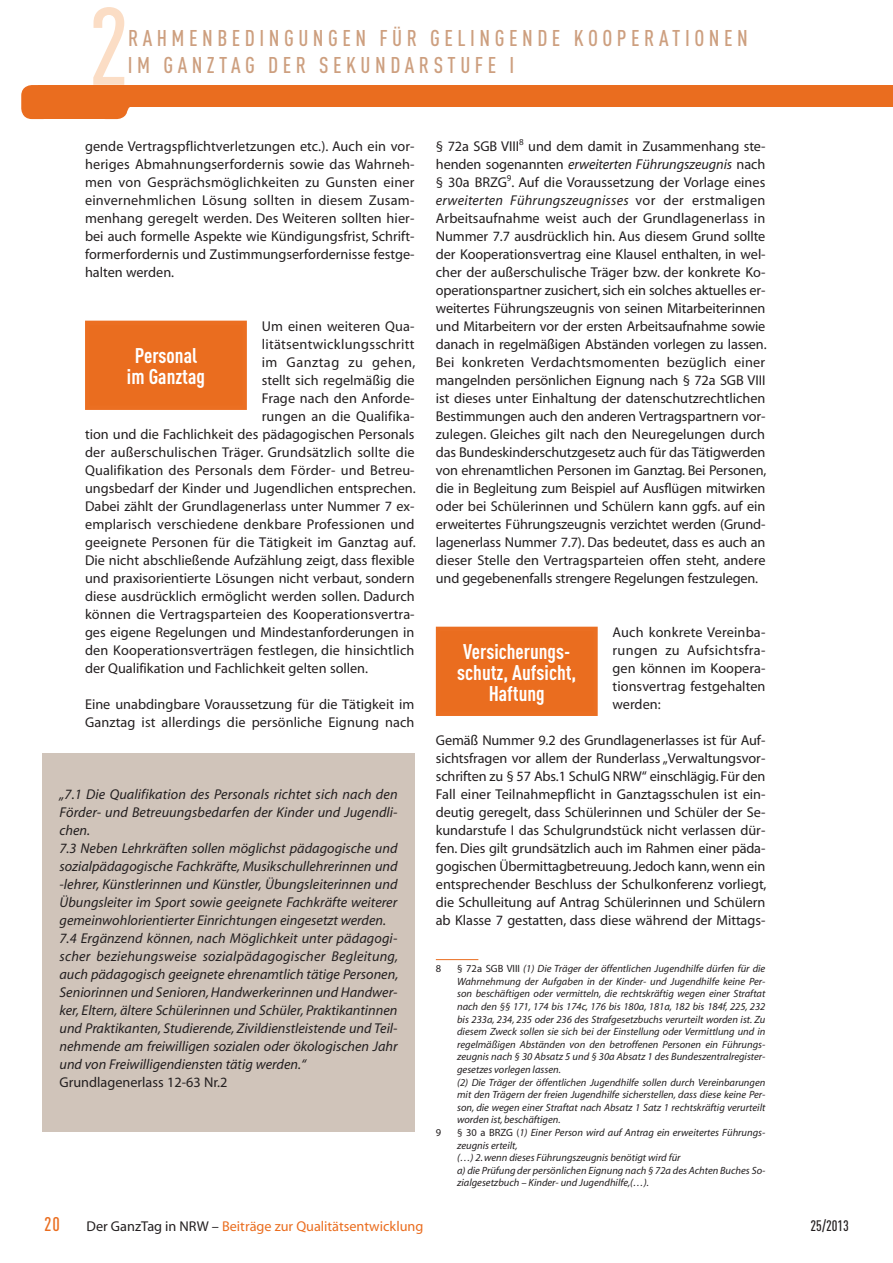
<style>
.page{position:relative;width:893px;height:1263px;background:#fff}
.page>*{position:absolute;margin:0;border:0;box-sizing:border-box;transform-origin:0 0}
.t1{font:500 108px "DIN Cond";color:#fbddc5}
.t2{font:500 22.5px "DIN Cond";letter-spacing:.2em;color:#cd9f7f}
.t3{font:700 21px/21px "DIN Cond";color:#fff;text-align:center}
.t4{font:500 19.5px "DIN Cond";color:#ea6d1f}
.t5{font:500 15px "DIN Cond";color:#231f20}
._1-Copy_normal{font:14.25px/18px "Myriad";color:#231f20;text-align:justify}
._1-Copy_normal_oAbst{font:italic 14.25px/18px "Myriad";color:#231f20;text-align:justify}
.t6{font:14.25px "Myriad";color:#ea6d1f}
._1-Copy_normal-2{font:14.25px "Myriad";letter-spacing:.02em;color:#231f20}
._1-Copy_normal_oAbst-2{font:14.25px "Myriad";color:#231f20}
._1-Copy_normal-3{font:14.25px "Myriad";letter-spacing:.035em;color:#231f20}
._4-Fußnotentext{font:italic 10.5px/12.6px "Myriad";color:#231f20}
._4-Fußnotentext-2{font:10.5px "Myriad";color:#231f20}
.s1{font-style:italic}
.s2{font-style:normal}
.s3{color:#231f20}
</style>
<div class="page">
<div style="left:38px;top:85px;width:855px;height:21px;background:#ea6d1f"></div>
<div style="left:38px;top:106px;width:75px;height:13px;background:#ea6d1f"></div>
<div style="left:21px;top:85px;width:33px;height:34px;background:#ea6d1f;border-radius:11px"></div>
<div style="left:95px;top:85px;width:33px;height:34px;background:#ea6d1f;border-radius:11px"></div>
<svg style="left:122px;top:101px;width:11px;height:11px"></svg>
<hr style="left:436px;top:959px;width:42px;height:1px;background:#ea6d1f">
<div style="left:87px;top:323px;width:158px;height:85px;background:#ea6d1f"></div>
<div style="left:85px;top:321px;width:162px;height:89px;border:4px solid #eb6f22"></div>
<div style="left:438px;top:629px;width:157px;height:85px;background:#ea6d1f"></div>
<div style="left:436px;top:627px;width:162px;height:89px;border:4px solid #eb6f22"></div>
<div style="left:43px;top:753px;width:372px;height:379px;background:#d0c4ba"></div>
<p class="t1" style="left:88px;top:-18px;width:43px">2</p>
<h2 class="t2" style="left:128px;top:25px;width:30px">RAHMEN</h2>
<h2 class="t2" style="left:217px;top:25px;width:29px">BEDINGUNGEN</h2>
<h2 class="t2" style="left:379px;top:25px;width:13px">FÜR</h2>
<h2 class="t2" style="left:430px;top:25px;width:14px">GELINGENDE</h2>
<h2 class="t2" style="left:574px;top:25px;width:57px">KOOPERA</h2>
<h2 class="t2" style="left:672px;top:25px;width:50px">TI ONEN</h2>
<p class="t2" style="left:128px;top:51px;width:388px">IM GANZTAG DER SEKUNDARSTUFE I</p>
<p class="_1-Copy_normal" style="left:85px;top:138px;width:331px">gende Vertragspflichtverletzungen etc.). Auch ein vor&shy;heriges Abmahnungserfordernis sowie das Wahrneh&shy;men von Gesprächsmöglichkeiten zu Gunsten einer einvernehmlichen Lösung sollten in diesem Zusam&shy;menhang geregelt werden. Des Weiteren sollten hier&shy;bei auch formelle Aspekte wie Kündigungsfrist, Schrift&shy;formerfordernis und Zustimmungserfordernisse festge&shy;halten werden.</p>
<p class="_1-Copy_normal" style="left:262px;top:318px;width:154px">Um einen weiteren Qua-</p>
<p class="_1-Copy_normal-2" style="left:262px;top:337px;width:154px">litätsentwicklungsschritt</p>
<p class="_1-Copy_normal-3" style="left:262px;top:355px;width:155px">im Ganztag zu gehen,</p>
<p class="_1-Copy_normal" style="left:262px;top:372px;width:154px">stellt sich regelmäßig die</p>
<p class="_1-Copy_normal" style="left:262px;top:390px;width:154px">Frage nach den Anforde-</p>
<p class="_1-Copy_normal" style="left:262px;top:408px;width:154px">rungen an die Qualifika-</p>
<p class="_1-Copy_normal" style="left:85px;top:426px;width:331px">tion und die Fachlichkeit des pädagogischen Personals</p>
<p class="_1-Copy_normal" style="left:85px;top:444px;width:331px">der außerschulischen Träger. Grundsätzlich sollte die</p>
<p class="_1-Copy_normal" style="left:85px;top:462px;width:331px">Qualifikation des Personals dem Förder- und Betreu-</p>
<p class="_1-Copy_normal" style="left:85px;top:480px;width:332px">ungsbedarf der Kinder und Jugendlichen entsprechen.</p>
<p class="_1-Copy_normal" style="left:85px;top:498px;width:331px">Dabei zählt der Grundlagenerlass unter Nummer 7 ex-</p>
<p class="_1-Copy_normal" style="left:85px;top:516px;width:331px">emplarisch verschiedene denkbare Professionen und</p>
<p class="_1-Copy_normal" style="left:85px;top:534px;width:332px">geeignete Personen für die Tätigkeit im Ganztag auf.</p>
<p class="_1-Copy_normal" style="left:85px;top:552px;width:331px">Die nicht abschließende Aufzählung zeigt, dass flexible</p>
<p class="_1-Copy_normal" style="left:85px;top:570px;width:331px">und praxisorientierte Lösungen nicht verbaut, sondern</p>
<p class="_1-Copy_normal" style="left:85px;top:588px;width:331px">diese ausdrücklich ermöglicht werden sollen. Dadurch</p>
<p class="_1-Copy_normal" style="left:85px;top:606px;width:331px">können die Vertragsparteien des Kooperationsvertra-</p>
<p class="_1-Copy_normal" style="left:85px;top:624px;width:331px">ges eigene Regelungen und Mindestanforderungen in</p>
<p class="_1-Copy_normal" style="left:85px;top:642px;width:331px">den Kooperationsverträgen festlegen, die hinsichtlich</p>
<p class="_1-Copy_normal" style="left:85px;top:660px;width:285px">der Qualifikation und Fachlichkeit gelten sollen.</p>
<p class="_1-Copy_normal" style="left:85px;top:696px;width:331px">Eine unabdingbare Voraussetzung für die Tätigkeit im<br>Ganztag ist allerdings die persönliche Eignung nach</p>
<p class="t3" style="left:127px;top:345px;width:79px">Personal im Ganztag</p>
<p class="_1-Copy_normal_oAbst" style="left:60px;top:786px;width:340px">„7.1 Die Qualifikation des Personals richtet sich nach den Förder- und Betreuungsbedarfen der Kinder und Jugendli&shy;chen.</p>
<p class="_1-Copy_normal_oAbst" style="left:60px;top:840px;width:340px">7.3 Neben Lehrkräften sollen möglichst pädagogische und sozialpädagogische Fachkräfte, Musikschullehrerinnen und -lehrer, Künstlerinnen und Künstler, Übungsleiterinnen und Übungsleiter im Sport sowie geeignete Fachkräfte weiterer gemeinwohlorientierter Einrichtungen eingesetzt werden.</p>
<p class="_1-Copy_normal_oAbst" style="left:60px;top:930px;width:340px">7.4 Ergänzend können, nach Möglichkeit unter pädagogi&shy;scher beziehungsweise sozialpädagogischer Begleitung, auch pädagogisch geeignete ehrenamtlich tätige Personen, Seniorinnen und Senioren, Handwerkerinnen und Handwer&shy;ker, Eltern, ältere Schülerinnen und Schüler, Praktikantinnen und Praktikanten, Studierende, Zivildienstleistende und Teil&shy;nehmende am freiwilligen sozialen oder ökologischen Jahr und von Freiwilligendiensten tätig werden.“</p>
<p class="_1-Copy_normal_oAbst-2" style="left:60px;top:1075px;width:170px">Grundlagenerlass 12-63 Nr.2</p>
<p class="_1-Copy_normal" style="left:436px;top:138px;width:332px">§ 72a SGB VIII<sup>8</sup> und dem damit in Zusammenhang ste&shy;henden sogenannten <span class="s1">erweiterten Führungszeugnis</span> nach § 30a BRZG<sup>9</sup>. Auf die Voraussetzung der Vorlage eines <span class="s1">erweiterten Führungszeugnisses</span> vor der erstmaligen Arbeitsaufnahme weist auch der Grundlagenerlass in Nummer 7.7 ausdrücklich hin. Aus diesem Grund sollte der Kooperationsvertrag eine Klausel enthalten, in wel&shy;cher der außerschulische Träger bzw. der konkrete Ko&shy;operationspartner zusichert, sich ein solches aktuelles er&shy;weitertes Führungszeugnis von seinen Mitarbeiterinnen und Mitarbeitern vor der ersten Arbeitsaufnahme sowie danach in regelmäßigen Abständen vorlegen zu lassen.<br>Bei konkreten Verdachtsmomenten bezüglich einer mangelnden persönlichen Eignung nach § 72a SGB VIII ist dieses unter Einhaltung der datenschutzrechtlichen Bestimmungen auch den anderen Vertragspartnern vor&shy;zulegen. Gleiches gilt nach den Neuregelungen durch das Bundeskinderschutzgesetz auch für das Tätigwerden von ehrenamtlichen Personen im Ganztag. Bei Personen, die in Begleitung zum Beispiel auf Ausflügen mitwirken oder bei Schülerinnen und Schülern kann ggfs. auf ein erweitertes Führungszeugnis verzichtet werden (Grund&shy;lagenerlass Nummer 7.7). Das bedeutet, dass es auch an dieser Stelle den Vertragsparteien offen steht, andere und gegebenenfalls strengere Regelungen festzulegen.</p>
<p class="_1-Copy_normal" style="left:613px;top:624px;width:154px">Auch konkrete Vereinba&shy;rungen zu Aufsichtsfra&shy;gen können im Koopera&shy;tionsvertrag festgehalten werden:</p>
<p class="_1-Copy_normal" style="left:436px;top:732px;width:332px">Gemäß Nummer 9.2 des Grundlagenerlasses ist für Auf&shy;sichtsfragen vor allem der Runderlass „Verwaltungsvor&shy;schriften zu § 57 Abs.1 SchulG NRW“ einschlägig. Für den Fall einer Teilnahmepflicht in Ganztagsschulen ist ein&shy;deutig geregelt, dass Schülerinnen und Schüler der Se&shy;kundarstufe I das Schulgrundstück nicht verlassen dür&shy;fen. Dies gilt grundsätzlich auch im Rahmen einer päda&shy;gogischen Übermittagbetreuung. Jedoch kann, wenn ein entsprechender Beschluss der Schulkonferenz vorliegt, die Schulleitung auf Antrag Schülerinnen und Schülern ab Klasse 7 gestatten, dass diese während der Mittags-</p>
<p class="_4-Fußnotentext-2" style="left:436px;top:963px;width:7px">8</p>
<p class="_4-Fußnotentext" style="left:457px;top:963px;width:310px"><span class="s2">§ 72a SGB VIII</span> (1) Die Träger der öffentlichen Jugendhilfe dürfen für die Wahrnehmung der Aufgaben in der Kinder- und Jugendhilfe keine Per&shy;son beschäftigen oder vermitteln, die rechtskräftig wegen einer Straftat nach den §§ 171, 174 bis 174c, 176 bis 180a, 181a, 182 bis 184f, 225, 232 bis 233a, 234, 235 oder 236 des Strafgesetzbuchs verurteilt worden ist. Zu diesem Zweck sollen sie sich bei der Einstellung oder Vermittlung und in regelmäßigen Abständen von den betroffenen Personen ein Führungs&shy;zeugnis nach § 30 Absatz 5 und § 30a Absatz 1 des Bundeszentralregister&shy;gesetzes vorlegen lassen.<br>(2) Die Träger der öffentlichen Jugendhilfe sollen durch Vereinbarungen mit den Trägern der freien Jugendhilfe sicherstellen, dass diese keine Per&shy;son, die wegen einer Straftat nach Absatz 1 Satz 1 rechtskräftig verurteilt worden ist, beschäftigen.</p>
<p class="_4-Fußnotentext-2" style="left:436px;top:1127px;width:7px">9</p>
<p class="_4-Fußnotentext" style="left:457px;top:1127px;width:310px"><span class="s2">§ 30 a BRZG (</span>1) Einer Person wird auf Antrag ein erweitertes Führungs&shy;zeugnis erteilt,<br>(…) 2. wenn dieses Führungszeugnis benötigt wird für<br>a) die Prüfung der persönlichen Eignung nach § 72a des Achten Buches So&shy;zialgesetzbuch – Kinder- und Jugendhilfe,(…).</p>
<p class="t3" style="left:457px;top:640px;width:121px">Versicherungs&shy;schutz, Aufsicht,<br>Haftung</p>
<h3 class="t4" style="left:44px;top:1212px;width:17px">20</h3>
<p class="t6" style="left:87px;top:1219px;width:338px"><span class="s3">Der GanzTag in NRW –</span> Beiträge zur Qualitätsentwicklung</p>
<p class="t5" style="left:811px;top:1217px;width:40px">25/2013</p>
</div>
